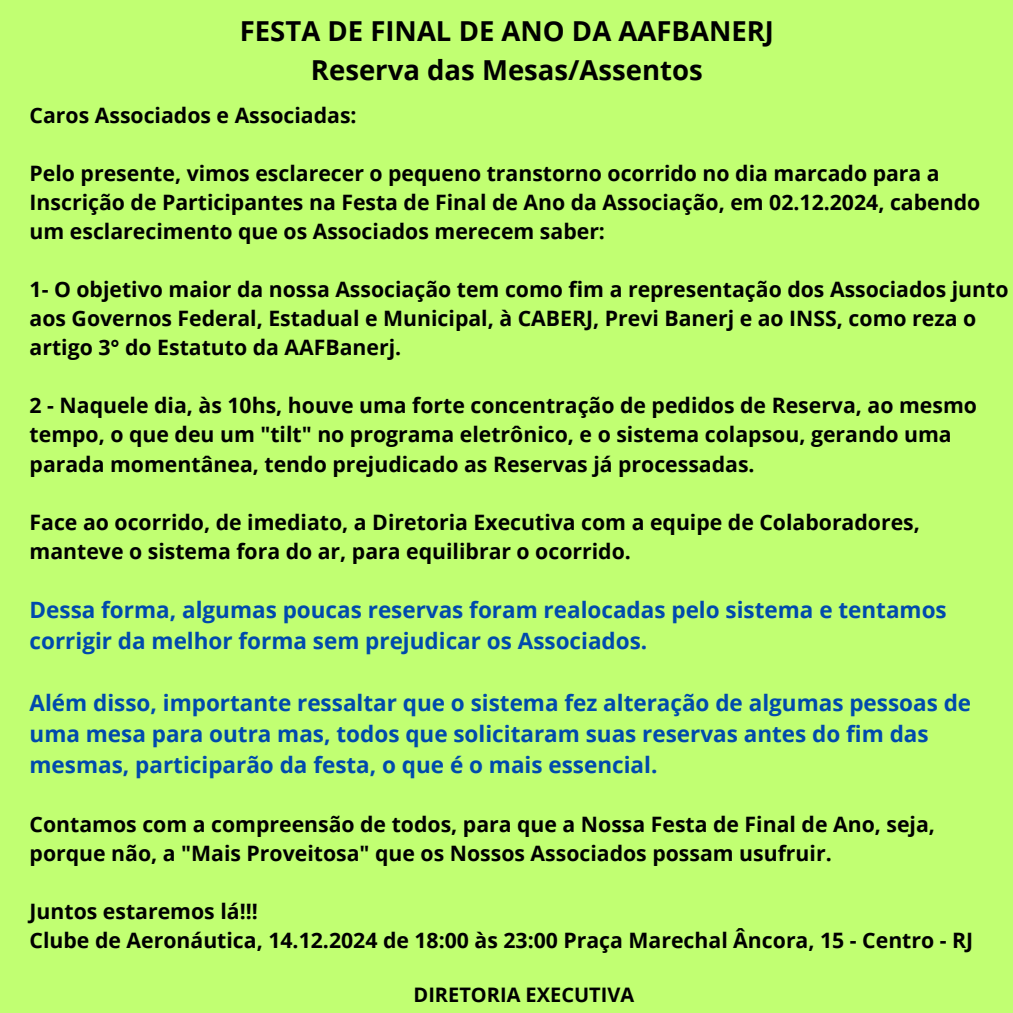
<style>
.page{position:relative;width:1013px;height:1013px;background:#fff}
.page>*{position:absolute;margin:0;border:0;box-sizing:border-box;transform-origin:0 0}
.t1{font:700 27.5px/38.5px "Open Sans";color:#000;text-align:center}
.t2{font:700 22.5px/31px "Open Sans";color:#004aad}
.t3{font:700 21.25px/29px "Open Sans";color:#000}
.t4{font:700 20px "Open Sans";color:#000}
</style>
<div class="page">
<div style="left:0;top:0;width:1012px;height:1012px;background:#c1ff72"></div>
<h1 class="t1" style="left:240px;top:11px;width:535px">FESTA DE FINAL DE ANO DA AAFBANERJ<br>Reserva das Mesas/Assentos</h1>
<h2 class="t3" style="left:30px;top:100px;width:328px">Caros Associados e Associadas:</h2>
<h2 class="t3" style="left:30px;top:158px;width:952px">Pelo presente, vimos esclarecer o pequeno transtorno ocorrido no dia marcado para a<br>Inscrição de Participantes na Festa de Final de Ano da Associação, em 02.12.2024, cabendo um esclarecimento que os Associados merecem saber:</h2>
<h2 class="t3" style="left:30px;top:274px;width:980px">1- O objetivo maior da nossa Associação tem como fim a representação dos Associados junto aos Governos Federal, Estadual e Municipal, à CABERJ, Previ Banerj e ao INSS, como reza o artigo 3° do Estatuto da AAFBanerj.</h2>
<h2 class="t3" style="left:30px;top:390px;width:948px">2 - Naquele dia, às 10hs, houve uma forte concentração de pedidos de Reserva, ao mesmo tempo, o que deu um "tilt" no programa eletrônico, e o sistema colapsou, gerando uma parada momentânea, tendo prejudicado as Reservas já processadas.</h2>
<h2 class="t3" style="left:30px;top:507px;width:891px">Face ao ocorrido, de imediato, a Diretoria Executiva com a equipe de Colaboradores, manteve o sistema fora do ar, para equilibrar o ocorrido.</h2>
<h2 class="t2" style="left:30px;top:593px;width:918px">Dessa forma, algumas poucas reservas foram realocadas pelo sistema e tentamos corrigir da melhor forma sem prejudicar os Associados.</h2>
<h2 class="t2" style="left:30px;top:686px;width:943px">Além disso, importante ressaltar que o sistema fez alteração de algumas pessoas de uma mesa para outra mas, todos que solicitaram suas reservas antes do fim das mesmas, participarão da festa, o que é o mais essencial.</h2>
<h2 class="t3" style="left:30px;top:809px;width:907px">Contamos com a compreensão de todos, para que a Nossa Festa de Final de Ano, seja, porque não, a "Mais Proveitosa" que os Nossos Associados possam usufruir.</h2>
<h2 class="t3" style="left:30px;top:896px;width:945px">Juntos estaremos lá!!!<br>Clube de Aeronáutica, 14.12.2024 de 18:00 às 23:00 Praça Marechal Âncora, 15 - Centro - RJ</h2>
<p class="t4" style="left:413px;top:981px;width:222px">DIRETORIA EXECUTIVA</p>
</div>
